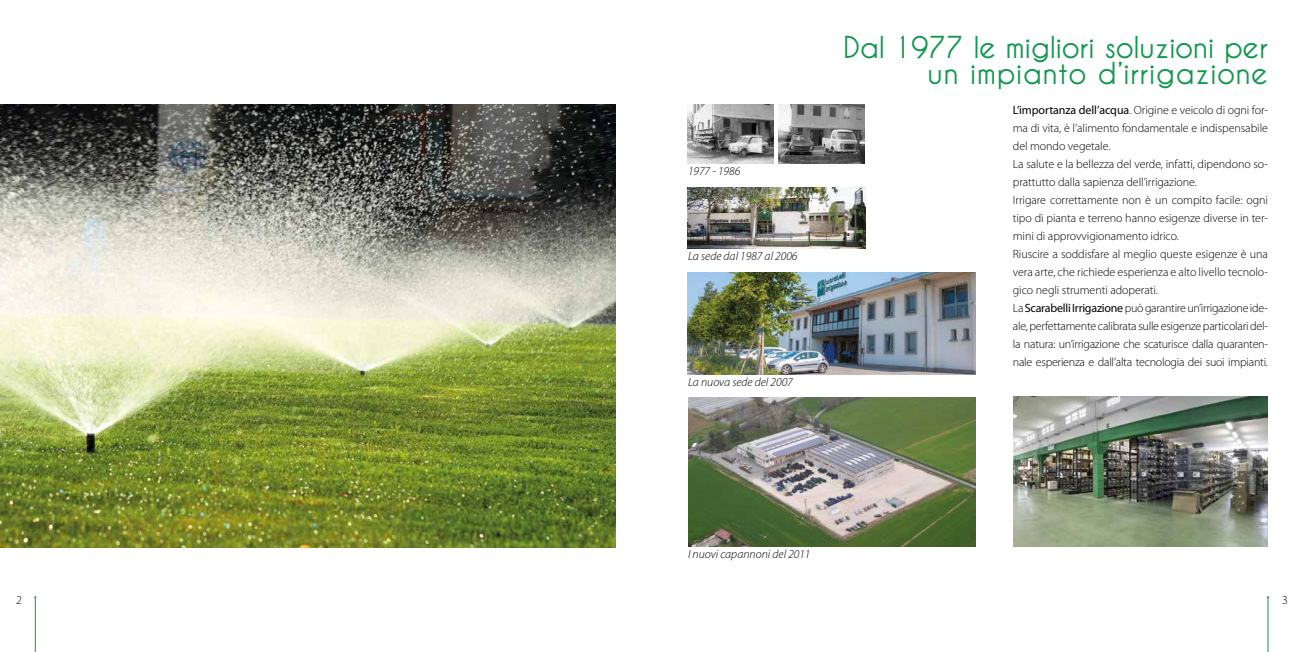
<style>
.page{position:relative;width:1304px;height:652px;background:#fff}
.page>*{position:absolute;margin:0;border:0;box-sizing:border-box;transform-origin:0 0}
.t1{font:700 30px/26px "Caviar Dreams";letter-spacing:-.015em;color:#11984e;text-align:right}
.t2{font:300 12px/18px "Myriad Pro";letter-spacing:-.005em;color:#000}
.t3{font:italic 300 12px "Myriad Pro";color:#000}
.s1{font-weight:400}
</style>
<div class="page">
<img style="left:688px;top:105px;width:85px;height:58px">
<img style="left:779px;top:105px;width:85px;height:58px">
<img style="left:688px;top:187px;width:177px;height:61px">
<img style="left:688px;top:272px;width:287px;height:102px">
<img style="left:689px;top:397px;width:286px;height:149px">
<hr style="left:1268px;top:597px;width:1px;height:55px;background:#11984e">
<img style="left:0;top:105px;width:616px;height:442px">
<img style="left:1013px;top:397px;width:255px;height:150px">
<hr style="left:35px;top:597px;width:1px;height:55px;background:#11984e">
<p class="t3" style="left:688px;top:164px;width:54px">1977 - 1986</p>
<p class="t3" style="left:688px;top:249px;width:111px">La sede dal 1987 al 2006</p>
<p class="t3" style="left:688px;top:374px;width:106px">La nuova sede del 2007</p>
<h1 class="t1" style="left:843px;top:34px;width:426px">Dal 1977 le migliori soluzioni per un impianto d’irrigazione</h1>
<p class="t2" style="left:1013px;top:101px;width:257px"><span class="s1">L’importanza dell’acqua</span>. Origine e veicolo di ogni for&shy;ma di vita, è l’alimento fondamentale e indispensabile del mondo vegetale.<br>La salute e la bellezza del verde, infatti, dipendono so&shy;prattutto dalla sapienza dell’irrigazione.<br>Irrigare correttamente non è un compito facile: ogni tipo di pianta e terreno hanno esigenze diverse in ter&shy;mini di approvvigionamento idrico.<br>Riuscire a soddisfare al meglio queste esigenze è una vera arte, che richiede esperienza e alto livello tecnolo&shy;gico negli strumenti adoperati.<br>La <span class="s1">Scarabelli Irrigazione</span> può garantire un’irrigazione ide&shy;ale, perfettamente calibrata sulle esigenze particolari del&shy;la natura: un’irrigazione che scaturisce dalla quaranten&shy;nale esperienza e dall’alta tecnologia dei suoi impianti.</p>
<p class="t3" style="left:688px;top:547px;width:124px">I nuovi capannoni del 2011</p>
<p class="t2" style="left:16px;top:591px;width:7px">2</p>
<p class="t2" style="left:1282px;top:591px;width:7px">3</p>
</div>
